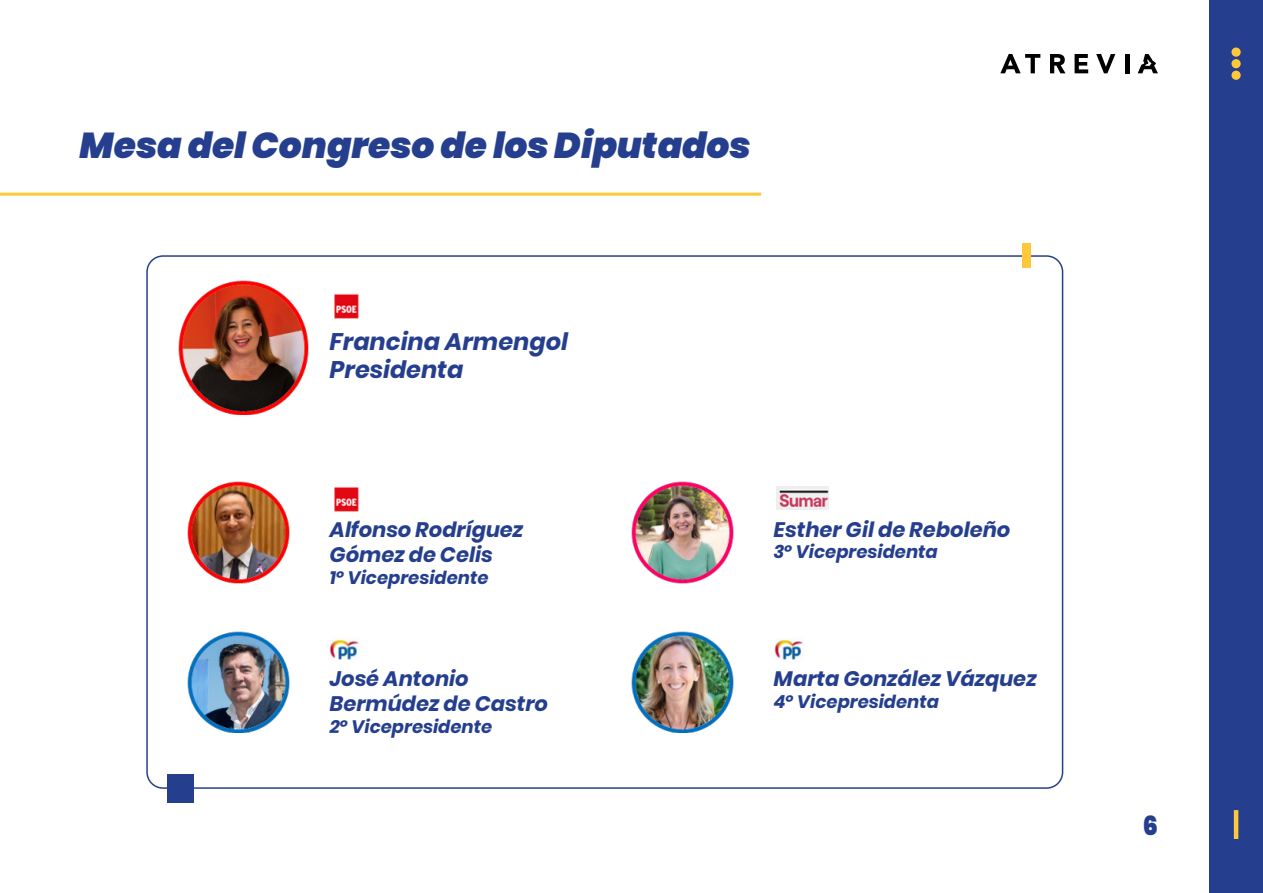
<style>
.page{position:relative;width:1263px;height:893px;background:#fff}
.page>*{position:absolute;margin:0;border:0;box-sizing:border-box;transform-origin:0 0}
.t1{font:italic 900 36px "Poppins";color:#253f8e}
.t2{font:900 26.4px "Poppins";color:#253f8e;scale:.91 1}
.t3{font:italic 700 24px "Poppins";color:#253f8e}
.t4{font:italic 700 21px/25.2px "Poppins";color:#253f8e}
.t5{font:italic 700 18px "Poppins";color:#253f8e}
</style>
<div class="page">
<svg style="left:1050px;top:54px;width:15px;height:19px"></svg>
<svg style="left:1074px;top:54px;width:14px;height:19px"></svg>
<svg style="left:1096px;top:54px;width:19px;height:19px"></svg>
<hr style="left:1125px;top:54px;width:4px;height:19px;background:#000">
<svg style="left:1000px;top:54px;width:40px;height:19px"></svg>
<svg style="left:1138px;top:54px;width:20px;height:19px"></svg>
<div style="left:1209px;top:0;width:54px;height:893px;background:#253f8e"></div>
<div style="left:1231px;top:48px;width:10px;height:9px;background:#fec83a;border-radius:50%"></div>
<div style="left:1231px;top:59px;width:10px;height:9px;background:#fec83a;border-radius:50%"></div>
<div style="left:1231px;top:71px;width:10px;height:9px;background:#fec83a;border-radius:50%"></div>
<hr style="left:1234px;top:810px;width:4px;height:29px;background:#fec83a">
<hr style="left:0;top:193px;width:761px;height:3px;background:#fec83a">
<div style="left:167px;top:774px;width:27px;height:29px;background:#253f8e"></div>
<div style="left:1022px;top:243px;width:9px;height:25px;background:#fec83a"></div>
<img style="left:329px;top:639px;width:32px;height:22px">
<img style="left:774px;top:639px;width:31px;height:22px">
<img style="left:334px;top:487px;width:25px;height:25px">
<img style="left:334px;top:294px;width:25px;height:25px">
<img style="left:179px;top:281px;width:129px;height:134px">
<img style="left:188px;top:482px;width:101px;height:101px">
<img style="left:188px;top:631px;width:101px;height:102px">
<img style="left:632px;top:482px;width:101px;height:101px">
<img style="left:632px;top:631px;width:101px;height:102px">
<img style="left:777px;top:486px;width:52px;height:24px">
<p class="t1" style="left:80px;top:124px;width:672px">Mesa del Congreso de los Diputados</p>
<p class="t3" style="left:330px;top:327px;width:240px">Francina Armengol</p>
<p class="t3" style="left:330px;top:356px;width:135px">Presidenta</p>
<p class="t4" style="left:330px;top:517px;width:195px">Alfonso Rodríguez<br>Gómez de Celis</p>
<p class="t5" style="left:330px;top:567px;width:160px">1º Vicepresidente</p>
<p class="t4" style="left:330px;top:666px;width:140px">José Antonio</p>
<p class="t4" style="left:330px;top:691px;width:220px">Bermúdez de Castro</p>
<p class="t5" style="left:330px;top:716px;width:164px">2º Vicepresidente</p>
<p class="t4" style="left:774px;top:517px;width:238px">Esther Gil de Reboleño</p>
<p class="t5" style="left:774px;top:542px;width:165px">3º Vicepresidenta</p>
<p class="t4" style="left:774px;top:666px;width:264px">Marta González Vázquez</p>
<p class="t5" style="left:774px;top:691px;width:167px">4º Vicepresidenta</p>
<p class="t2" style="left:1143px;top:811px;width:18px">6</p>
</div>
